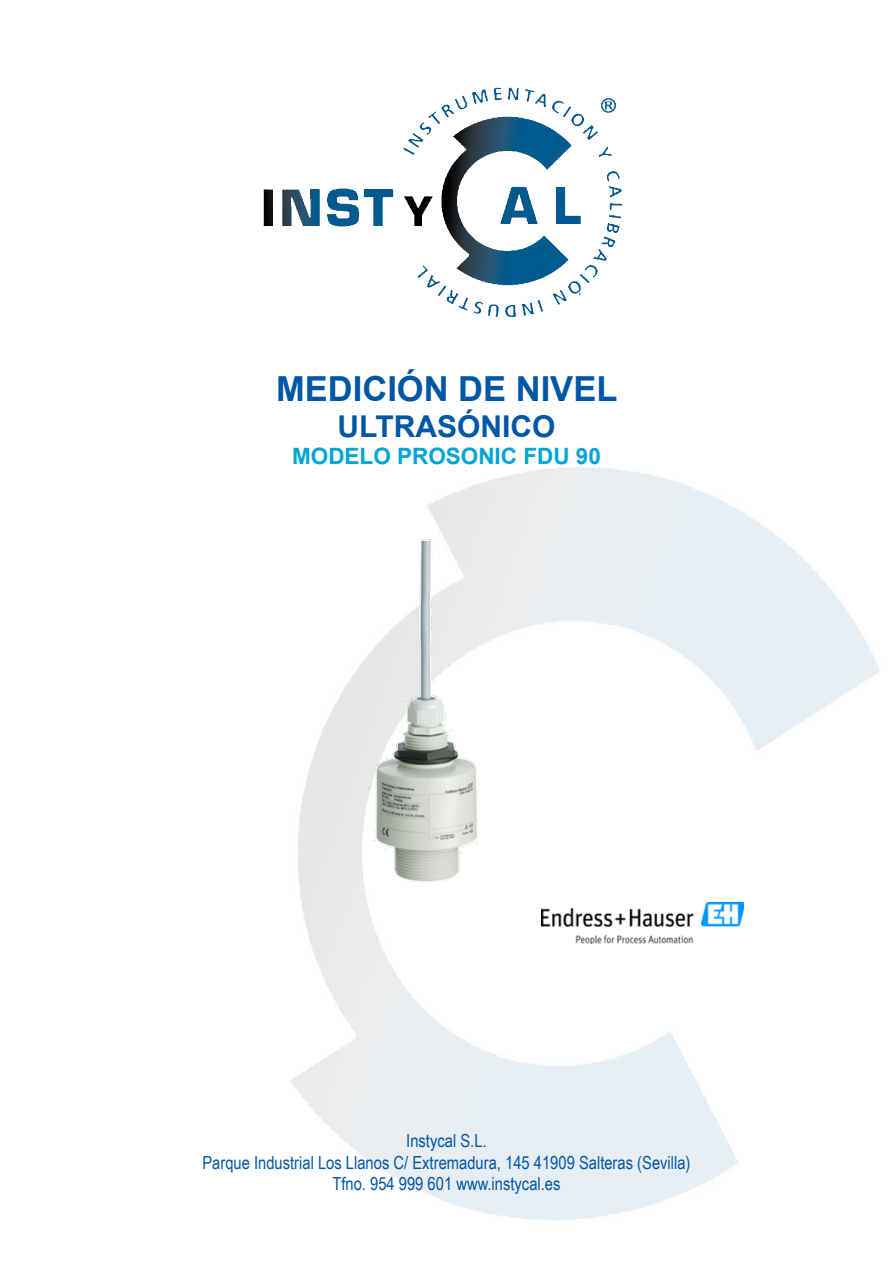
<style>
.page{position:relative;width:893px;height:1263px;background:#fff}
.page>*{position:absolute;margin:0;border:0;box-sizing:border-box;transform-origin:0 0}
.t1{font:700 34.5px "Arial";color:#0156a6}
.t2{font:700 30px "Arial";color:#0156a6}
.t3{font:700 22.5px "Arial";color:#00a5d5}
.t4{font:18px "Arial Narrow";color:#0156a6}
</style>
<div class="page">
<img style="left:290px;top:467px;width:590px;height:754px">
<img style="left:263px;top:87px;width:360px;height:231px">
<img style="left:542px;top:902px;width:201px;height:41px">
<img style="left:290px;top:506px;width:382px;height:378px">
<p class="t1" style="left:276px;top:365px;width:343px">MEDICIÓN DE NIVEL</p>
<p class="t2" style="left:338px;top:406px;width:219px">ULTRASÓNICO</p>
<p class="t3" style="left:292px;top:441px;width:310px">MODELO PROSONIC FDU 90</p>
<p class="t4" style="left:406px;top:1127px;width:82px">Instycal S.L.</p>
<p class="t4" style="left:202px;top:1149px;width:490px">Parque Industrial Los Llanos C/ Extremadura, 145 41909 Salteras (Sevilla)</p>
<p class="t4" style="left:332px;top:1170px;width:230px">Tfno. 954 999 601 www.instycal.es</p>
</div>
